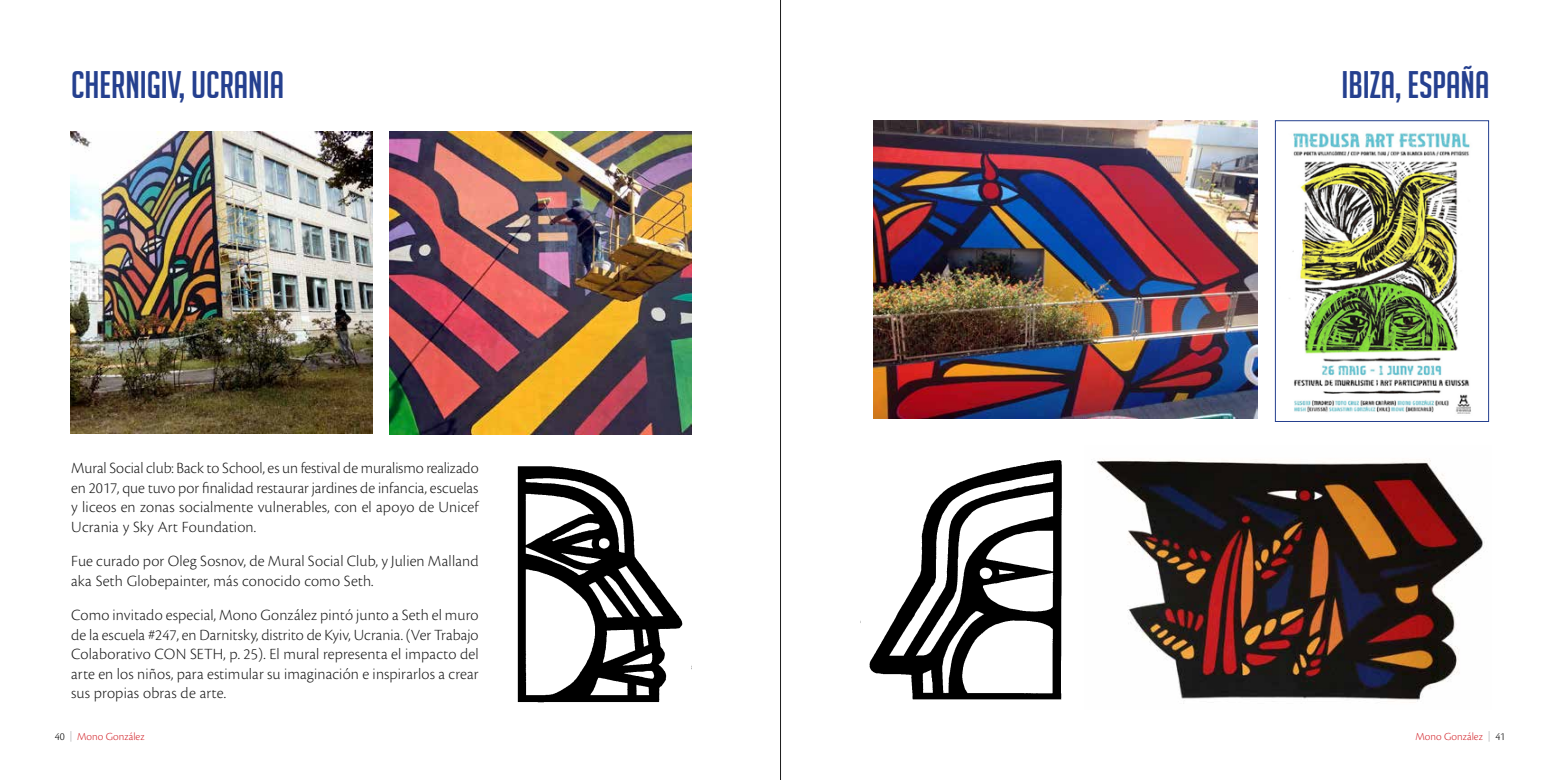
<style>
.page{position:relative;width:1560px;height:780px;background:#fff}
.page>*{position:absolute;margin:0;border:0;box-sizing:border-box;transform-origin:0 0}
.t1{font:37.5px "Big Noodle Titling";color:#25408f}
.t2{font:300 16.25px/19.5px "Cronos Pro";letter-spacing:.01em;color:#1c1c1c;text-align:justify}
.t3{font:300 11.25px "Cronos Pro";color:#d2232a}
.s1{color:#000}
</style>
<div class="page">
<img style="left:71px;top:132px;width:301px;height:301px">
<img style="left:389px;top:132px;width:302px;height:302px">
<img style="left:1289px;top:133px;width:182px;height:281px">
<div style="left:1274px;top:120px;width:214px;height:301px;border:1px solid #25408f"></div>
<img style="left:873px;top:120px;width:384px;height:298px">
<img style="left:1096px;top:459px;width:389px;height:245px">
<img style="left:860px;top:460px;width:202px;height:240px">
<img style="left:517px;top:466px;width:166px;height:237px">
<hr style="left:780px;top:0;width:1px;height:780px;background:#1c1c1c">
<h1 class="t1" style="left:71px;top:64px;width:214px">CHERNIGIV, UCRANIA</h1>
<p class="t2" style="left:71px;top:458px;width:409px">Mural Social club: Back to School, es un festival de muralismo realizado en 2017, que tuvo por finalidad restaurar jardines de infancia, escuelas y liceos en zonas socialmente vulnerables, con el apoyo de Unicef Ucrania y Sky Art Foundation.</p>
<p class="t2" style="left:71px;top:551px;width:409px">Fue curado por Oleg Sosnov, de Mural Social Club, y Julien Malland aka Seth Globepainter, más conocido como Seth.</p>
<p class="t2" style="left:71px;top:605px;width:409px">Como invitado especial, Mono González pintó junto a Seth el muro de la escuela #247, en Darnitsky, distrito de Kyiv, Ucrania. (Ver Trabajo Colaborativo CON SETH, p. 25). El mural representa el impacto del arte en los niños, para estimular su imaginación e inspirarlos a crear sus propias obras de arte.</p>
<h1 class="t1" style="left:1341px;top:64px;width:149px">IBIZA, ESPAÑA</h1>
<p class="t3" style="left:55px;top:729px;width:91px"><span class="s1">40</span> Mono González</p>
<p class="t3" style="left:1415px;top:729px;width:91px">Mono González <span class="s1">41</span></p>
</div>
